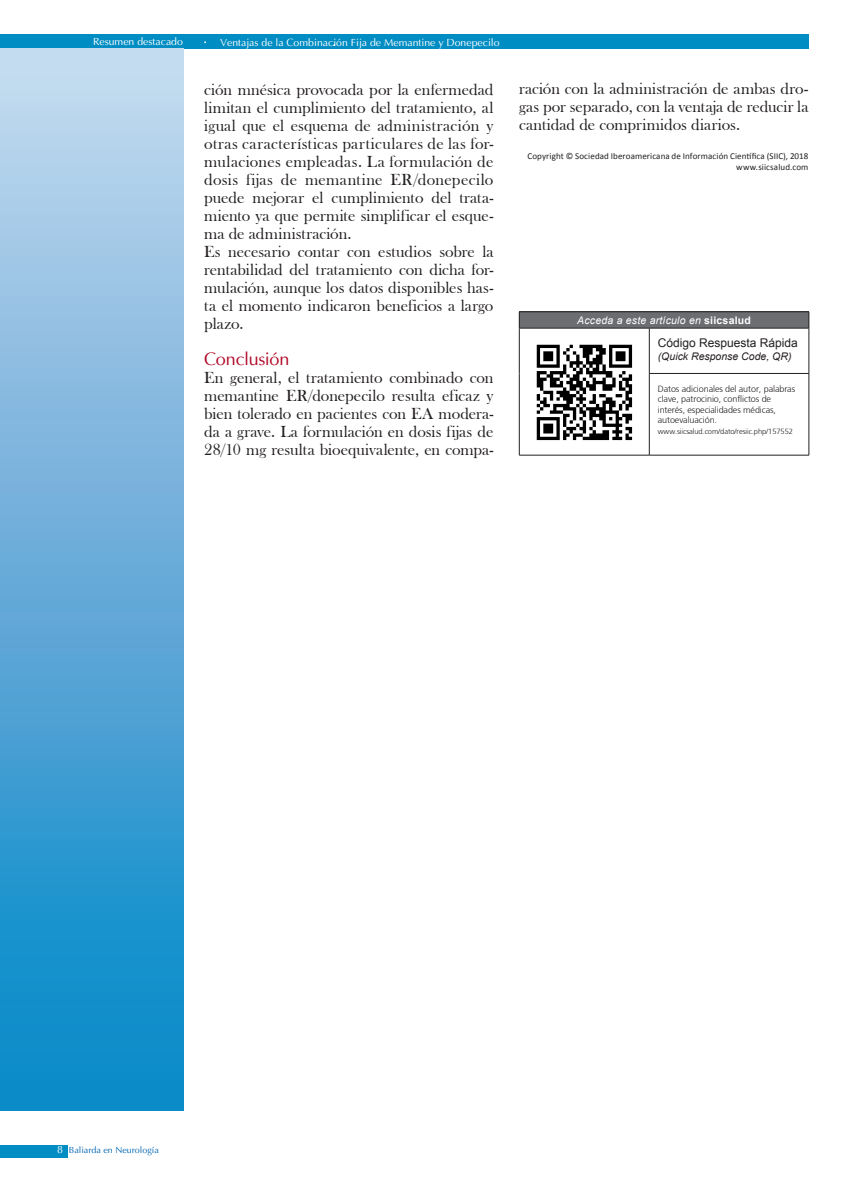
<style>
.page{position:relative;width:851px;height:1191px;background:#fff}
.page>*{position:absolute;margin:0;border:0;box-sizing:border-box;transform-origin:0 0}
.subtitulo{font:18px "Ottawa Plain";letter-spacing:-.015em;color:#b00a27}
.texto{font:16.5px/18px "Bask Old Face";color:#231f20;text-align:justify}
.t1{font:12px "Arial";color:#231f20}
.t2{font:10.5px "Ottawa Plain";color:#fff}
.t3{font:italic 10.5px "Arial";letter-spacing:.02em;color:#fff}
.t4{font:italic 10.5px "Arial";color:#231f20}
.articulo_completo-re{font:300 9px/10.5px "Frutiger";letter-spacing:-.01em;color:#231f20}
.Copyright_y_web{font:9px "Calibri";letter-spacing:.01em;color:#231f20}
.t5{font:9px "Ottawa Plain";color:#0166b3}
.articulo_completo-re-2{font:300 7.5px "Frutiger";letter-spacing:-.01em;color:#231f20}
.s1{font-weight:700;font-style:normal}
.s2{font-size:10.5px;color:#fff}
</style>
<div class="page">
<div style="left:0;top:34px;width:808px;height:15px;background:#008dc3"></div>
<div style="left:0;top:1145px;width:68px;height:13px;background:#008dc3"></div>
<div style="left:0;top:49px;width:183px;height:1061px;background:linear-gradient(to bottom,#c9d7ee,#0084c6)"></div>
<div style="left:519px;top:312px;width:289px;height:16px;background:#6c6d70"></div>
<svg style="left:808px;top:312px;width:1px;height:16px"></svg>
<hr style="left:519px;top:455px;width:130px;height:1px;background:#231f20">
<hr style="left:519px;top:311px;width:130px;height:1px;background:#231f20">
<svg style="left:519px;top:312px;width:1px;height:16px"></svg>
<hr style="left:649px;top:311px;width:160px;height:1px;background:#231f20">
<hr style="left:519px;top:328px;width:130px;height:1px;background:#231f20">
<hr style="left:519px;top:328px;width:1px;height:45px;background:#231f20">
<hr style="left:519px;top:373px;width:1px;height:82px;background:#231f20">
<hr style="left:649px;top:373px;width:160px;height:1px;background:#231f20">
<hr style="left:649px;top:328px;width:160px;height:1px;background:#231f20">
<hr style="left:649px;top:328px;width:1px;height:45px;background:#231f20">
<hr style="left:808px;top:328px;width:1px;height:45px;background:#231f20">
<hr style="left:649px;top:374px;width:1px;height:81px;background:#231f20">
<hr style="left:808px;top:374px;width:1px;height:81px;background:#231f20">
<hr style="left:649px;top:455px;width:160px;height:1px;background:#231f20">
<img style="left:536px;top:344px;width:97px;height:97px">
<p class="t2" style="left:93px;top:35px;width:91px">Resumen destacado</p>
<p class="t2" style="left:220px;top:36px;width:281px">Ventajas de la Combinación Fija de Memantine y Donepecilo</p>
<p class="texto" style="left:204px;top:81px;width:291px">ción mnésica provocada por la enfermedad limitan el cumplimiento del tratamiento, al igual que el esquema de administración y otras características particulares de las for&shy;mulaciones empleadas. La formulación de dosis fijas de memantine ER/donepecilo puede mejorar el cumplimiento del trata&shy;miento ya que permite simplificar el esque&shy;ma de administración.</p>
<p class="texto" style="left:204px;top:243px;width:291px">Es necesario contar con estudios sobre la rentabilidad del tratamiento con dicha for&shy;mulación, aunque los datos disponibles has&shy;ta el momento indicaron beneficios a largo plazo.</p>
<p class="subtitulo" style="left:204px;top:348px;width:87px">Conclusión</p>
<p class="texto" style="left:204px;top:369px;width:291px">En general, el tratamiento combinado con memantine ER/donepecilo resulta eficaz y bien tolerado en pacientes con EA modera&shy;da a grave. La formulación en dosis fijas de 28/10 mg resulta bioequivalente, en compa-</p>
<p class="texto" style="left:519px;top:80px;width:291px">ración con la administración de ambas dro&shy;gas por separado, con la ventaja de reducir la cantidad de comprimidos diarios.</p>
<p class="Copyright_y_web" style="left:527px;top:150px;width:282px">Copyright © Sociedad Iberoamericana de Información Científica (SIIC), 2018</p>
<p class="Copyright_y_web" style="left:736px;top:161px;width:74px">www.siicsalud.com</p>
<p class="t3" style="left:577px;top:313px;width:175px">Acceda a este artículo en <span class="s1">siicsalud</span></p>
<p class="t1" style="left:657px;top:335px;width:142px">Código Respuesta Rápida</p>
<p class="t4" style="left:657px;top:349px;width:135px">(Quick Response Code, QR)</p>
<p class="articulo_completo-re" style="left:657px;top:383px;width:139px">Datos adicionales del autor, palabras clave, patrocinio, conflictos de interés, especialidades médicas, autoevaluación.</p>
<p class="articulo_completo-re-2" style="left:657px;top:427px;width:137px">www.siicsalud.com/dato/resiic.php/157552</p>
<p class="t5" style="left:57px;top:1145px;width:103px"><span class="s2">8</span> Baliarda en Neurología</p>
</div>
